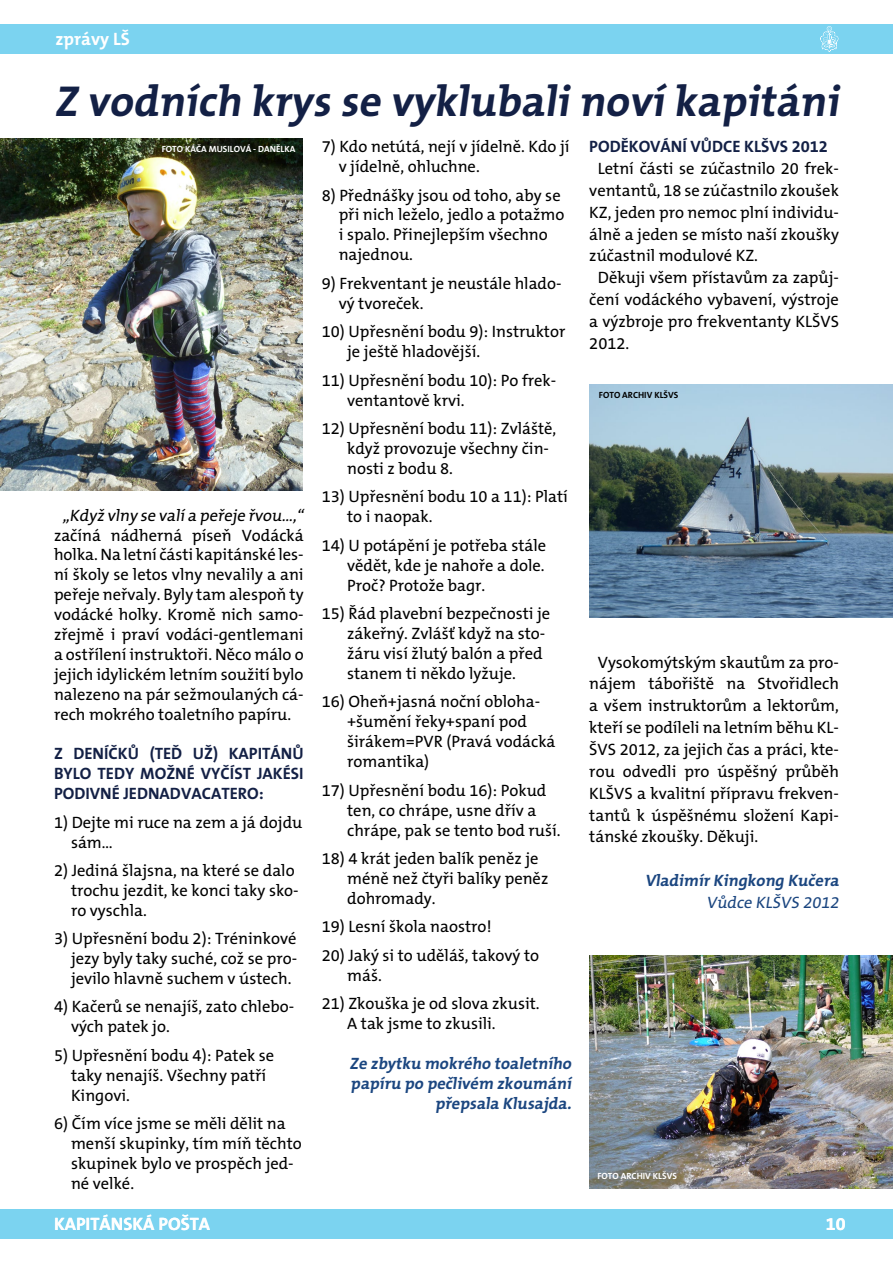
<style>
.page{position:relative;width:893px;height:1263px;background:#fff}
.page>*{position:absolute;margin:0;border:0;box-sizing:border-box;transform-origin:0 0}
.t1{font:700 43.5px "The Mix CE B7";color:#132045}
.t2{font:700 18px "The Mix CE B7";color:#fff}
.t3{font:16.5px/20px "The Mix CE B5 Plain";color:#000}
.t4{font:700 16.5px/20px "The Mix CE B7";color:#132045}
.t5{font:700 16.5px/20px "The Mix CE B7";letter-spacing:-.17em;color:#1b4680;text-align:right}
.t6{font:16.5px "The Mix CE B5 Plain";color:#1b4680}
.t7{font:700 9px "The Mix CE B7";color:#fff}
.t8{font:700 9px "The Mix CE B7";color:#000}
</style>
<div class="page">
<div style="left:0;top:1209px;width:893px;height:30px;background:#7bd3f0"></div>
<div style="left:0;top:24px;width:893px;height:30px;background:#7bd3f0"></div>
<svg style="left:820px;top:26px;width:19px;height:26px"></svg>
<img style="left:0;top:139px;width:302px;height:351px">
<img style="left:589px;top:955px;width:304px;height:233px">
<img style="left:589px;top:384px;width:304px;height:233px">
<p class="t2" style="left:55px;top:29px;width:76px">zprávy LŠ</p>
<h1 class="t1" style="left:54px;top:76px;width:794px">Z vodních krys se vyklubalinovíkapitáni</h1>
<p class="t7" style="left:162px;top:144px;width:67px">FOTO Káča musilová</p>
<p class="t7" style="left:253px;top:144px;width:34px">- Danělka</p>
<p class="t3" style="left:54px;top:506px;width:254px;text-indent:9px">„Když vlny se valía peřeje řvou…,“ začíná nádherná píseň Vodácká holka. Na letní části kapitánské les&shy;ní školy se letos vlny nevalily a ani peřeje neřvaly. Byly tam alespoň ty vodácké holky. Kromě nich samo&shy;zřejmě i praví vodáci-gentlemani a ostřílení instruktoři. Něco málo o jejich idylickém letním soužití bylo nalezeno na pár sežmoulaných cá&shy;rech mokrého toaletního papíru.</p>
<p class="t4" style="left:54px;top:745px;width:30px">Z den</p>
<p class="t4" style="left:104px;top:745px;width:135px">íčků (te ď už) kapitán</p>
<p class="t4" style="left:54px;top:745px;width:251px;text-indent:238px">ů bylo tedy možné vyčíst jakési podivn</p>
<p class="t4" style="left:112px;top:784px;width:29px">é jednadva</p>
<p class="t4" style="left:202px;top:784px;width:64px">cate ro:</p>
<p class="t3" style="left:71px;top:813px;width:233px;text-indent:-17px">1) Dejte mi ruce na zem a já dojdu sám…</p>
<p class="t3" style="left:71px;top:861px;width:229px;text-indent:-17px">2) Jediná šlajsna, na které se dalo trochu jezdit, ke konci taky sko&shy;ro vyschla.</p>
<p class="t3" style="left:71px;top:929px;width:228px;text-align:justify;text-indent:-17px">3) Upřesnění bodu 2): Tréninkové jezy byly taky suché, což se pro&shy;jevilo hlavně suchem v ústech.</p>
<p class="t3" style="left:71px;top:998px;width:225px;text-indent:-17px">4) Kačerů se nenajíš, zato chlebo&shy;vých patek jo.</p>
<p class="t3" style="left:71px;top:1046px;width:205px;text-indent:-17px">5) Upřesnění bodu 4): Patek se taky nenajíš. Všechny patří<br>Kingovi.</p>
<p class="t3" style="left:71px;top:1114px;width:232px;text-indent:-17px">6) Čím více jsme se měli dělit na menší skupinky, tím míň těchto skupinek bylo ve prospěch jed&shy;né velké.</p>
<p class="t3" style="left:339px;top:137px;width:232px;text-indent:-17px">7) Kdo netútá, nejí v jídelně. Kdo jí v jídelně, ohluchne.</p>
<p class="t3" style="left:339px;top:186px;width:227px;text-indent:-17px">8) Přednášky jsou od toho, aby se při nich leželo, jedlo a potažmo i spalo. Přinejlepším všechno najednou.</p>
<p class="t3" style="left:339px;top:274px;width:224px;text-indent:-17px">9) Frekventant je neustále hlado&shy;vý tvoreček.</p>
<p class="t3" style="left:347px;top:322px;width:220px;text-indent:-26px">10) Upřesnění bodu 9): I nstruktor je ještě hladovější.</p>
<p class="t3" style="left:347px;top:371px;width:211px;text-indent:-26px">11) Upřesnění bodu 10): Po frek&shy;ventantově krvi.</p>
<p class="t3" style="left:347px;top:419px;width:211px;text-indent:-26px">12) Upřesnění bodu 11): Zvláště, když provozuje všechny čin&shy;nosti z bodu 8.</p>
<p class="t3" style="left:347px;top:488px;width:222px;text-indent:-26px">13) Upřesnění bodu 10 a 11): Platí to i naopak.</p>
<p class="t3" style="left:347px;top:536px;width:201px;text-align:justify;text-indent:-26px">14) U potápění je potřeba stále vědět, kde je nahoře a dole.<br>Proč? Protože bagr.</p>
<p class="t3" style="left:347px;top:604px;width:205px;text-indent:-26px">15) Řád plavební bezpečnosti je zákeřný. Zvlášť když na sto&shy;žáru visí žlutý balón a před stanem ti někdo lyžuje.</p>
<p class="t3" style="left:347px;top:693px;width:210px;text-indent:-26px">16) Oheň+jasná noční obloha-+šumění řeky+spaní pod širákem=PVR (Pravá vodácká romantika)</p>
<p class="t3" style="left:347px;top:781px;width:215px;text-indent:-26px">17) Upřesnění bodu 16): Pokud ten, co chrápe, usne dřív a chrápe, pak se tento bod ruší.</p>
<p class="t3" style="left:347px;top:849px;width:203px;text-indent:-26px">18) 4 krát jeden balík peněz je méně než čtyři balíky peněz dohromady.</p>
<p class="t3" style="left:322px;top:918px;width:172px">19) Lesní škola naostro!</p>
<p class="t3" style="left:347px;top:946px;width:194px;text-indent:-26px">20) Jaký si to uděláš, takový to máš.</p>
<p class="t3" style="left:347px;top:994px;width:194px;text-indent:-26px">21) Zkouška je od slova zkusit.<br>A tak jsme to zkusili.</p>
<p class="t5" style="left:350px;top:1054px;width:226px">Ze zbytku mokrého toaletního papíru po pečlivém zkoumání přepsala Klusajda.</p>
<p class="t4" style="left:589px;top:137px;width:51px">Poděkován</p>
<p class="t4" style="left:682px;top:137px;width:147px">í vůdce KLŠVS 2012</p>
<p class="t3" style="left:598px;top:159px;width:243px">Letní části se zúčastnilo 20 frek-</p>
<p class="t3" style="left:589px;top:181px;width:251px">ventantů, 18 se zúčastnilo zkoušek</p>
<p class="t3" style="left:589px;top:203px;width:251px">KZ, jeden pro nemoc plní individu-</p>
<p class="t3" style="left:589px;top:225px;width:251px">álně a jeden se místo naší zkoušky</p>
<p class="t3" style="left:589px;top:247px;width:170px">zúčastnil modulové KZ.</p>
<p class="t3" style="left:598px;top:268px;width:243px">Děkuji všem přístavům za zapůj-</p>
<p class="t3" style="left:589px;top:290px;width:251px">čení vodáckého vybavení, výstroje</p>
<p class="t3" style="left:589px;top:312px;width:251px">a výzbroje pro frekventanty KLŠVS</p>
<p class="t3" style="left:589px;top:334px;width:42px">2012.</p>
<p class="t8" style="left:599px;top:390px;width:45px">FOTO archiv</p>
<p class="t8" style="left:654px;top:390px;width:6px">klšvs</p>
<p class="t3" style="left:589px;top:652px;width:251px;line-height:21.9px;text-align:justify;text-indent:8px">Vysokomýtským skautům za pro&shy;nájem tábořiště na Stvořidlech a všem instruktorům a lektorům, kteří se podíleli na letním běhu KL-ŠVS 2012, za jejich čas a práci, kte&shy;rou odvedli pro úspěšný průběh KLŠVS a kvalitní přípravu frekven&shy;tantů k úspěšnému složení Kapi&shy;tánské zkoušky. Děkuji.</p>
<p class="t5" style="left:645px;top:871px;width:198px">Vladimír Kingkong Kučera</p>
<p class="t6" style="left:707px;top:893px;width:137px">Vůdce KLŠVS 2012</p>
<p class="t7" style="left:597px;top:1171px;width:45px">FOTO archiv</p>
<p class="t7" style="left:653px;top:1171px;width:6px">klšvs</p>
<p class="t2" style="left:54px;top:1214px;width:158px">KAPITÁNSKÁ POŠTA</p>
<p class="t2" style="left:826px;top:1214px;width:21px">10</p>
</div>
